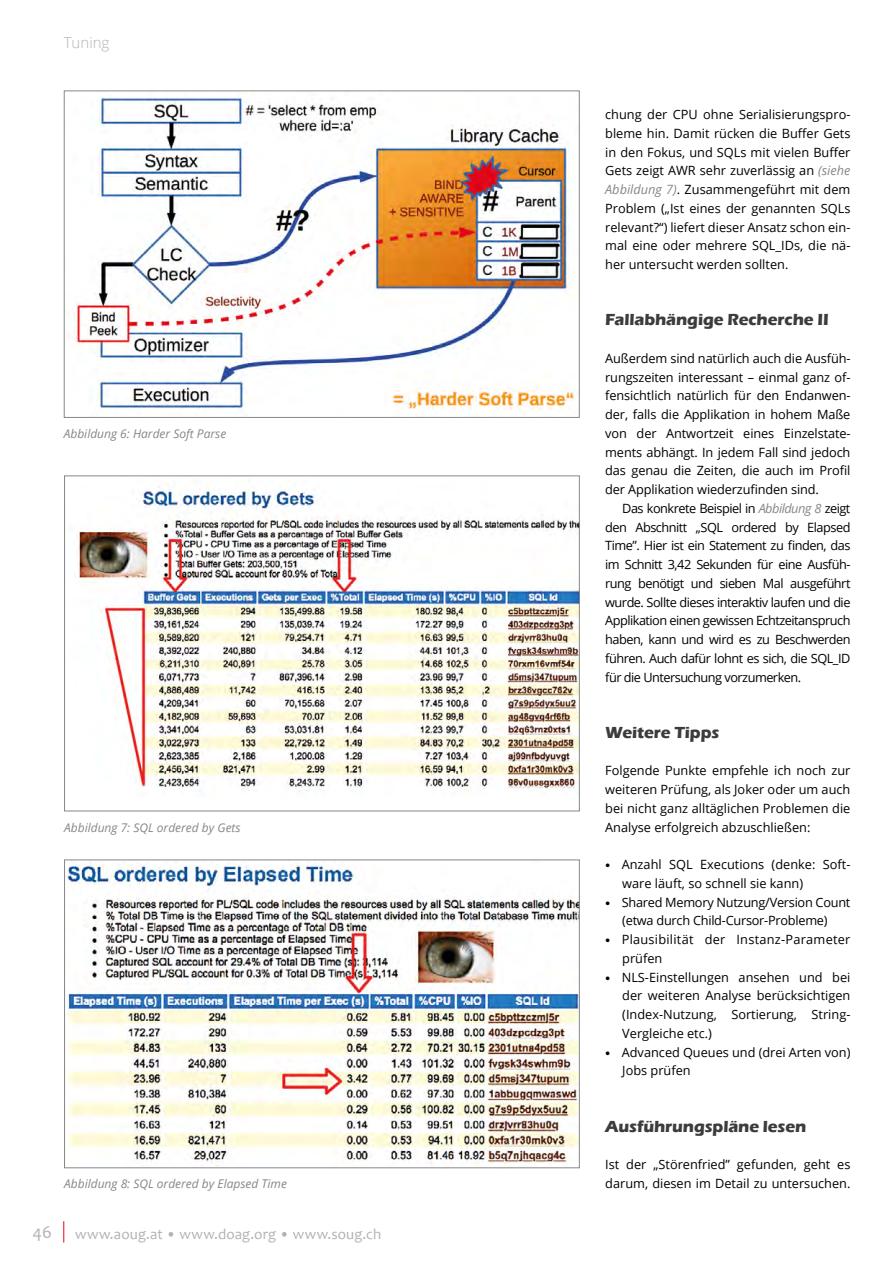
<style>
.page{position:relative;width:893px;height:1263px;background:#fff}
.page>*{position:absolute;margin:0;border:0;box-sizing:border-box;transform-origin:0 0}
.t1{font:18px "Candara";color:#b3b2b2}
.t2{font:700 16.5px "Eras ITC";letter-spacing:-.005em;color:#3c3c3b}
.t3{font:15px "Candara";letter-spacing:.01em;color:#b3b2b2}
.t4{font:300 15px "Open Sans";color:#b3b2b2}
.t5{font:12.75px/18.8px "Open Sans";color:#000;text-align:justify}
.t6{font:12.75px/18.8px "Open Sans";letter-spacing:-.02em;color:#000;text-align:center}
.t7{font:12.75px/18.8px "Open Sans";letter-spacing:.02em;color:#000}
.t8{font:italic 12px "Open Sans";color:#878787}
.s1{font-style:italic;color:#878787}
.s2{font-family:"Stone Serif Std";font-weight:500;font-size:10.5px}
</style>
<div class="page">
<svg style="left:63px;top:1221px;width:1px;height:21px"></svg>
<img style="left:68px;top:92px;width:510px;height:323px">
<img style="left:75px;top:486px;width:503px;height:310px">
<img style="left:67px;top:862px;width:511px;height:304px">
<div style="left:64px;top:859px;width:516px;height:309px;border:1px solid #878787"></div>
<p class="t4" style="left:64px;top:32px;width:47px">Tuning</p>
<p class="t8" style="left:64px;top:425px;width:164px">Abbildung 6: Harder Soft Parse</p>
<p class="t8" style="left:64px;top:819px;width:178px">Abbildung 7: SQL ordered by Gets</p>
<p class="t8" style="left:64px;top:1175px;width:224px">Abbildung 8: SQL ordered by Elapsed Time</p>
<h1 class="t1" style="left:33px;top:1221px;width:21px">46</h1>
<p class="t3" style="left:75px;top:1224px;width:308px">www.aoug.at • www.doag.org • www.soug.ch</p>
<p class="t5" style="left:605px;top:105px;width:247px">chung der CPU ohne Serialisierungspro&shy;bleme hin. Damit rücken die Buffer Gets in den Fokus, und SQLs mit vielen Buffer Gets zeigt AWR sehr zuverlässig an <span class="s1">(siehe Abbildung 7)</span>. Zusammengeführt mit dem Problem („Ist eines der genannten SQLs relevant?“) liefert dieser Ansatz schon ein&shy;mal eine oder mehrere SQL_IDs, die nä&shy;her untersucht werden sollten.</p>
<p class="t2" style="left:605px;top:310px;width:225px">Fallabhängige Recherche II</p>
<p class="t5" style="left:605px;top:348px;width:247px">Außerdem sind natürlich auch die Ausfüh&shy;rungszeiten interessant – einmal ganz of&shy;fensichtlich natürlich für den Endanwen&shy;der, falls die Applikation in hohem Maße von der Antwortzeit eines Einzelstate&shy;ments abhängt. In jedem Fall sind jedoch das genau die Zeiten, die auch im Profil der Applikation wiederzufinden sind.</p>
<p class="t5" style="left:605px;top:499px;width:247px;text-indent:17px">Das konkrete Beispiel in <span class="s1">Abbildung 8</span> zeigt den Abschnitt „SQL ordered by Elapsed Time”. Hier ist ein Statement zu finden, das im Schnitt 3,42 Sekunden für eine Ausfüh&shy;rung benötigt und sieben Mal ausgeführt wurde. Sollte dieses interaktiv laufen und die Applikation einen gewissen Echtzeitanspruch haben, kann und wird es zu Beschwerden führen. Auch dafür lohnt es sich, die SQL_ID für die Untersuchung vorzumerken.</p>
<p class="t2" style="left:605px;top:723px;width:116px">Weitere Tipps</p>
<p class="t5" style="left:605px;top:761px;width:247px">Folgende Punkte empfehle ich noch zur weiteren Prüfung, als Joker oder um auch bei nicht ganz alltäglichen Problemen die Analyse erfolgreich abzuschließen:</p>
<p class="t5" style="left:622px;top:855px;width:230px;text-indent:-17px"><span class="s2">•</span> Anzahl SQL Executions (denke: Soft&shy;ware läuft, so schnell sie kann)</p>
<p class="t6" style="left:605px;top:892px;width:247px"><span class="s2">•</span> Shared Memory Nutzung/Version Count (etwa durch Child-Cursor-Probleme)</p>
<p class="t7" style="left:622px;top:930px;width:230px;text-indent:-17px"><span class="s2">•</span> Plausibilität der Instanz-Parameter prüfen</p>
<p class="t5" style="left:622px;top:967px;width:230px;text-indent:-17px"><span class="s2">•</span> NLS-Einstellungen ansehen und bei der weiteren Analyse berücksichtigen (Index-Nutzung, Sortierung, String-Vergleiche etc.)</p>
<p class="t5" style="left:622px;top:1042px;width:230px;text-indent:-17px"><span class="s2">•</span> Advanced Queues und (drei Arten von)<br>Jobs prüfen</p>
<p class="t2" style="left:605px;top:1117px;width:203px">Ausführungspläne lesen</p>
<p class="t5" style="left:605px;top:1155px;width:247px">Ist der „Störenfried” gefunden, geht es darum, diesen im Detail zu untersuchen.</p>
</div>
